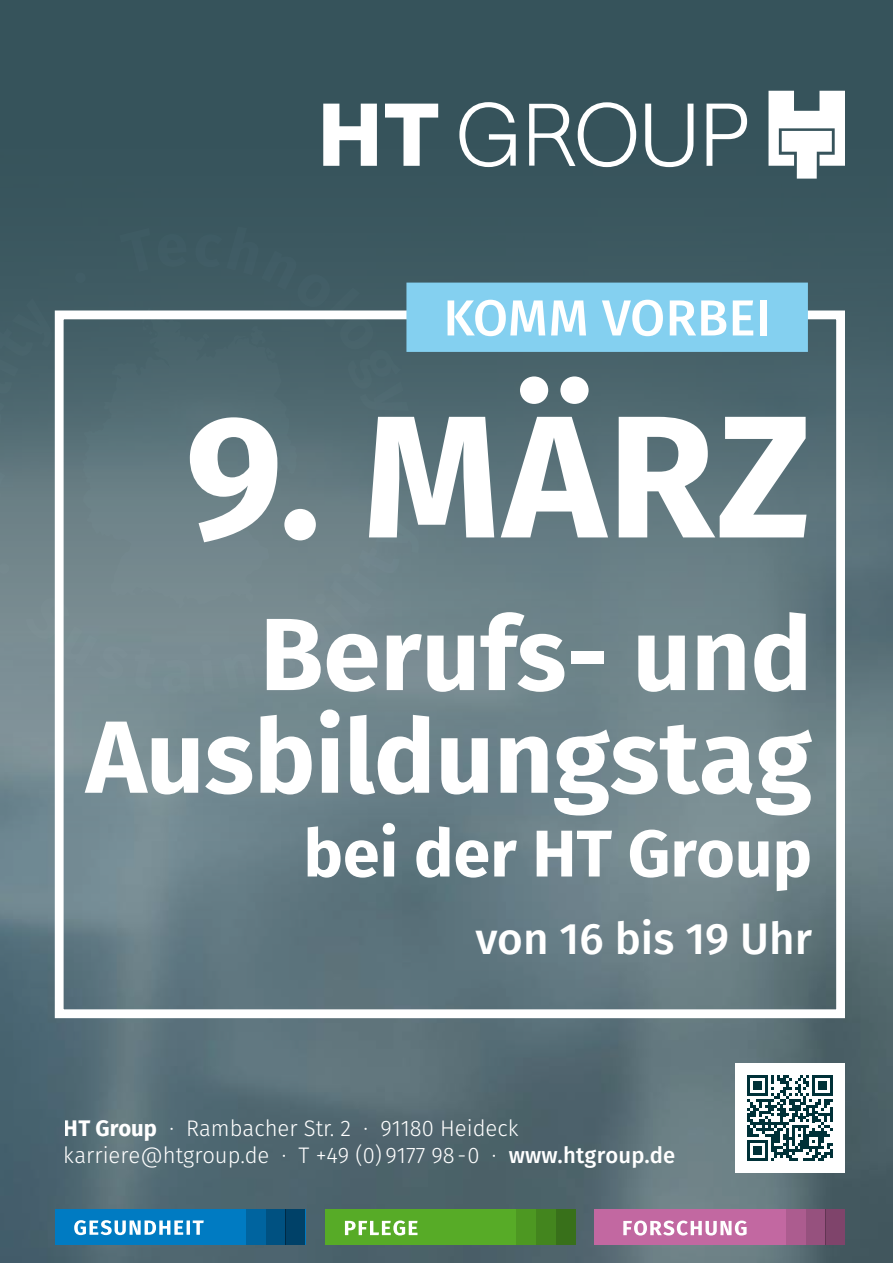
<style>
.page{position:relative;width:893px;height:1263px;background:#fff}
.page>*{position:absolute;margin:0;border:0;box-sizing:border-box;transform-origin:0 0}
.t1{font:700 174px "Fira Sans";color:#fff}
.t2{font:700 102.6px/102.6px "Fira Sans";color:#fff;text-align:right}
.t3{font:700 66.15px "Fira Sans";color:#fff}
.t4{font:500 50.7px "Fira Sans";letter-spacing:.01em;color:#fff}
.t5{font:500 44.1px "Fira Sans";color:#fff}
.t6{font:300 22.5px/27px "Fira Sans";color:#fff}
.s1{font-weight:700}
.s2{font-weight:500}
</style>
<div class="page">
<div style="left:0;top:0;width:893px;height:53px;background:#36535b"></div>
<img style="left:0;top:53px;width:893px;height:1210px">
<svg style="left:82px;top:320px;width:215px;height:288px;background:#60777e"></svg>
<svg style="left:250px;top:326px;width:26px;height:33px"></svg>
<svg style="left:203px;top:333px;width:6px;height:7px"></svg>
<svg style="left:142px;top:308px;width:15px;height:28px"></svg>
<div style="left:55px;top:310px;width:790px;height:708px;border:9px solid #fff"></div>
<div style="left:406px;top:283px;width:402px;height:69px;background:#84d0f0;border:2px solid #84d0f0"></div>
<svg style="left:768px;top:91px;width:77px;height:88px"></svg>
<svg style="left:323px;top:104px;width:54px;height:62px"></svg>
<svg style="left:385px;top:104px;width:53px;height:62px"></svg>
<svg style="left:645px;top:104px;width:48px;height:63px"></svg>
<svg style="left:706px;top:104px;width:41px;height:62px"></svg>
<svg style="left:529px;top:102px;width:107px;height:65px"></svg>
<svg style="left:459px;top:102px;width:57px;height:65px"></svg>
<div style="left:55px;top:1209px;width:250px;height:36px;background:#007bc2"></div>
<svg style="left:74px;top:1220px;width:130px;height:15px"></svg>
<div style="left:286px;top:1209px;width:19px;height:36px;background:#004168"></div>
<div style="left:266px;top:1209px;width:20px;height:36px;background:#005181"></div>
<div style="left:247px;top:1209px;width:19px;height:36px;background:#00649f"></div>
<div style="left:325px;top:1209px;width:250px;height:35px;background:#57ab27"></div>
<svg style="left:345px;top:1220px;width:72px;height:15px"></svg>
<div style="left:556px;top:1209px;width:19px;height:36px;background:#38701a"></div>
<div style="left:536px;top:1209px;width:20px;height:36px;background:#43851e"></div>
<div style="left:517px;top:1209px;width:19px;height:36px;background:#4d9822"></div>
<div style="left:594px;top:1209px;width:251px;height:36px;background:#c268a1"></div>
<svg style="left:623px;top:1220px;width:124px;height:15px"></svg>
<div style="left:825px;top:1209px;width:20px;height:36px;background:#7f446b"></div>
<div style="left:806px;top:1209px;width:19px;height:36px;background:#96517e"></div>
<div style="left:786px;top:1209px;width:20px;height:36px;background:#ac5c8f"></div>
<div style="left:735px;top:1063px;width:110px;height:110px;background:#fff"></div>
<svg style="left:747px;top:1075px;width:86px;height:86px"></svg>
<div style="left:258px;top:606px;width:77px;height:73px;background:#798c92"></div>
<div style="left:375px;top:513px;width:52px;height:43px;background:#697f86"></div>
<div style="left:359px;top:381px;width:50px;height:42px;background:#4e686f"></div>
<svg style="left:395px;top:457px;width:11px;height:11px"></svg>
<h3 class="t4" style="left:443px;top:277px;width:329px">KOMM VORBEI</h3>
<h1 class="t1" style="left:185px;top:330px;width:627px">9. MÄRZ</h1>
<h2 class="t2" style="left:86px;top:596px;width:728px">Berufs- und<br>Ausbildungstag</h2>
<h3 class="t3" style="left:304px;top:798px;width:510px">bei der HT Group</h3>
<h3 class="t5" style="left:475px;top:903px;width:338px">von 16 bis 19 Uhr</h3>
<p class="t6" style="left:64px;top:1115px;width:613px"><span class="s1">HT Group</span> · Rambacher Str. 2 · 91180 Heideck karriere@htgroup.de · T +49 (0) 9177 98 - 0 · <span class="s2">www.htgroup.de</span></p>
</div>
